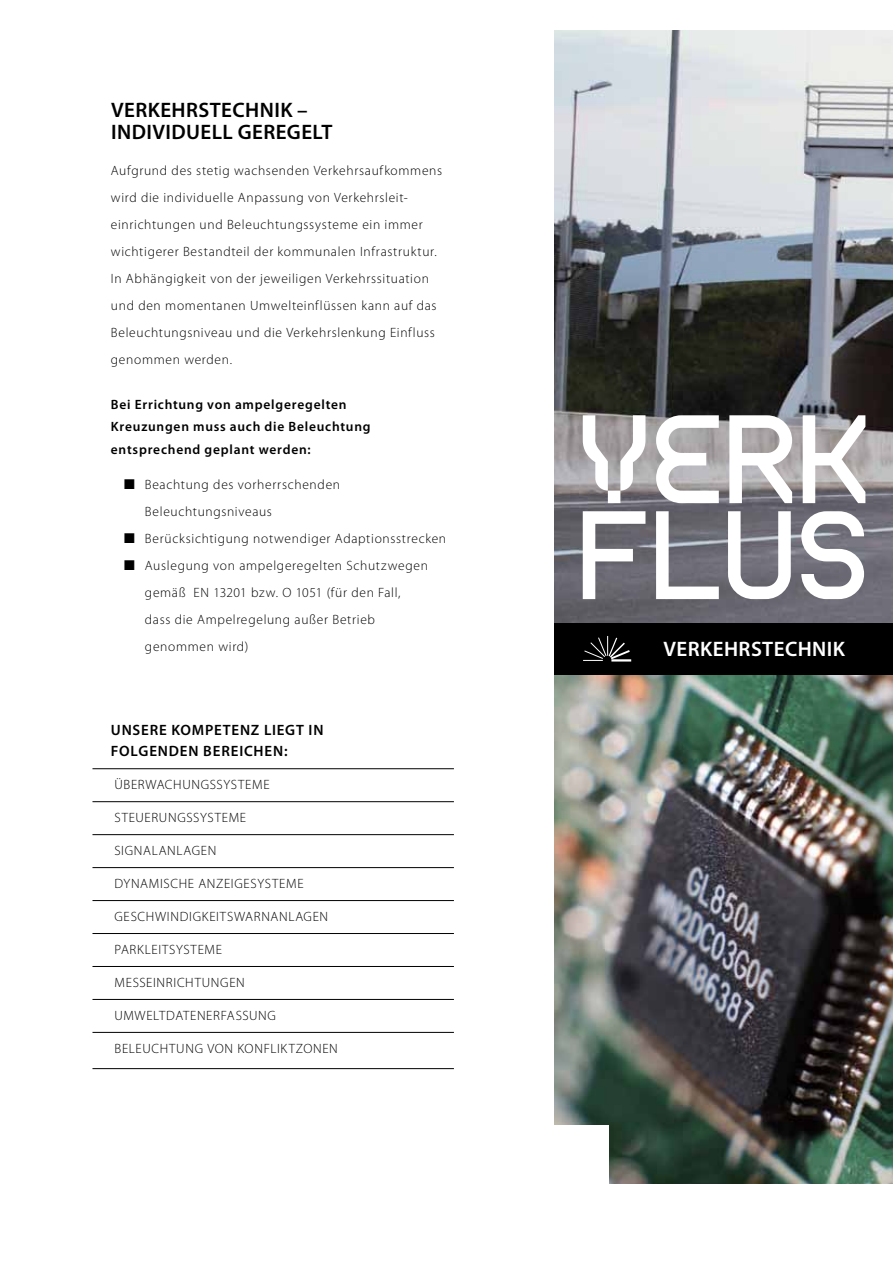
<style>
.page{position:relative;width:893px;height:1263px;background:#fff}
.page>*{position:absolute;margin:0;border:0;box-sizing:border-box;transform-origin:0 0}
.t1{font:123px/96px "Close Call PM";letter-spacing:-.055em;color:#fff}
.t2{font:600 21px/22.5px "Myriad Pro";letter-spacing:.02em;color:#000}
.t3{font:600 21px "Myriad Pro";letter-spacing:.02em;color:#fff}
.t4{font:600 15px "Myriad Pro";letter-spacing:.055em;color:#000}
.t5{font:300 13.5px/27px "Myriad Pro";letter-spacing:.05em;color:#000}
.t6{font:600 13.5px/22.5px "Myriad Pro";letter-spacing:.06em;color:#000}
</style>
<div class="page">
<img style="left:555px;top:30px;width:338px;height:593px">
<hr style="left:92px;top:768px;width:362px;height:1px;background:#000">
<hr style="left:92px;top:801px;width:362px;height:1px;background:#000">
<hr style="left:92px;top:834px;width:362px;height:1px;background:#000">
<hr style="left:92px;top:867px;width:362px;height:1px;background:#000">
<hr style="left:92px;top:900px;width:362px;height:1px;background:#000">
<hr style="left:92px;top:933px;width:362px;height:1px;background:#000">
<hr style="left:92px;top:966px;width:362px;height:1px;background:#000">
<hr style="left:92px;top:999px;width:362px;height:1px;background:#000">
<hr style="left:92px;top:1032px;width:362px;height:1px;background:#000">
<hr style="left:92px;top:1068px;width:362px;height:1px;background:#000">
<img style="left:555px;top:674px;width:338px;height:509px">
<div style="left:555px;top:623px;width:338px;height:51px;background:#000"></div>
<svg style="left:583px;top:636px;width:49px;height:25px"></svg>
<div style="left:546px;top:1125px;width:63px;height:64px;background:#fff"></div>
<h2 class="t2" style="left:111px;top:99px;width:223px">Verkehrstechnik –<br>INdividuell geregelt</h2>
<p class="t5" style="left:111px;top:157px;width:333px">Aufgrund des stetig wachsenden Verkehrsaufkommens wird die individuelle Anpassung von Verkehrsleit&shy;einrichtungen und Beleuchtungssysteme ein immer wichtigerer Bestandteil der kommunalen Infrastruktur.<br>In Abhängigkeit von der jeweiligen Verkehrssituation und den momentanen Umwelteinflüssen kann auf das Beleuchtungsniveau und die Verkehrslenkung Einfluss genommen werden.</p>
<p class="t6" style="left:111px;top:393px;width:261px">Bei Errichtung von ampelgeregelten<br>Kreuzungen muss auch die Beleuchtung entsprechend geplant werden:</p>
<p class="t5" style="left:145px;top:471px;width:303px">Beachtung des vorherrschenden - Beleuchtungsniveaus<br>Berücksichtigung notwendiger Adaptionsstrecken Auslegung von ampelgeregelten Schutzwegen gemäß EN 13201 bzw. O 1051 (für den Fall,<br>dass die Ampelregelung außer Betrieb genommen wird)</p>
<p class="t4" style="left:111px;top:722px;width:40px">UNSERE</p>
<p class="t4" style="left:171px;top:722px;width:116px">Kompetenz LIEGT</p>
<p class="t4" style="left:309px;top:722px;width:14px">IN</p>
<p class="t4" style="left:111px;top:743px;width:39px">FO LGENDEN</p>
<p class="t4" style="left:203px;top:743px;width:52px">BEREICHEN</p>
<p class="t4" style="left:284px;top:743px;width:5px">:</p>
<p class="t5" style="left:114px;top:771px;width:19px">Überwa</p>
<p class="t5" style="left:165px;top:771px;width:45px">chungssysteme</p>
<p class="t5" style="left:114px;top:804px;width:16px">Steueru</p>
<p class="t5" style="left:168px;top:804px;width:18px">ngssysteme</p>
<p class="t5" style="left:115px;top:837px;width:71px">Signalanlage</p>
<p class="t5" style="left:208px;top:837px;width:10px">n</p>
<p class="t5" style="left:114px;top:870px;width:34px">Dynamis</p>
<p class="t5" style="left:170px;top:870px;width:62px">che Anzeigesysteme</p>
<p class="t5" style="left:114px;top:903px;width:74px">Geschwi ndigkeitswar</p>
<p class="t5" style="left:261px;top:903px;width:36px">nanlage</p>
<p class="t5" style="left:320px;top:903px;width:10px">n</p>
<p class="t5" style="left:114px;top:936px;width:15px">Parkleitsysteme</p>
<p class="t5" style="left:114px;top:969px;width:18px">Messei</p>
<p class="t5" style="left:157px;top:969px;width:90px">nrichtu ngen</p>
<p class="t5" style="left:115px;top:1002px;width:18px">Umweltdate</p>
<p class="t5" style="left:197px;top:1002px;width:39px">nerfassu</p>
<p class="t5" style="left:258px;top:1002px;width:18px">ng</p>
<p class="t5" style="left:115px;top:1035px;width:223px">BELEUCHTUNG VON KONFLIKTZON EN</p>
<h1 class="t1" style="left:584px;top:412px;width:301px">VERK<br>FLUS</h1>
<h2 class="t3" style="left:664px;top:637px;width:113px">VERKEHRSTECHN</h2>
<h2 class="t3" style="left:827px;top:637px;width:20px">IK</h2>
</div>
